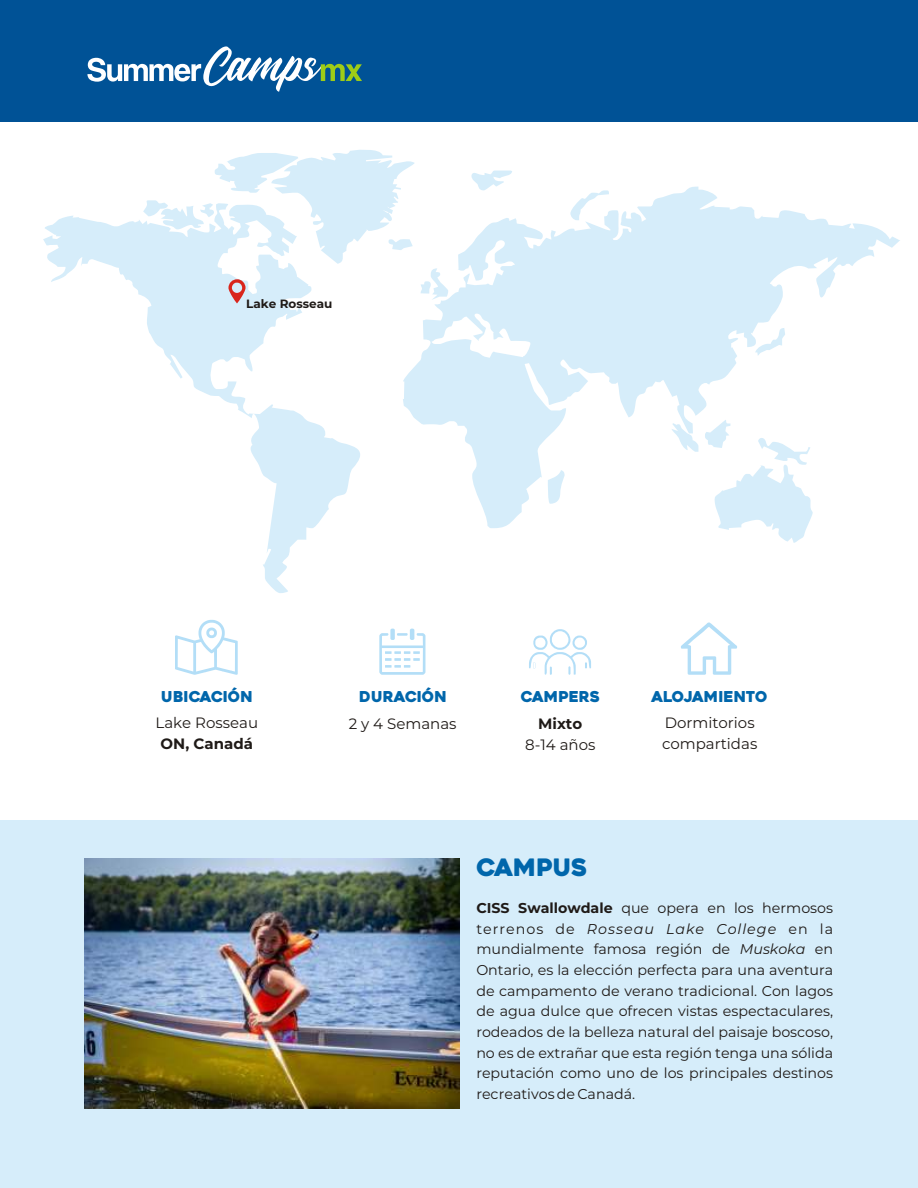
<style>
.page{position:relative;width:918px;height:1188px;background:#fff}
.page>*{position:absolute;margin:0;border:0;box-sizing:border-box;transform-origin:0 0}
.t1{font:24px "Heavitas";color:#0066ab}
.t2{font:15px/20.7px "Montserrat";color:#1f1a17}
.t3{font:15px "Heavitas";color:#0066ab}
.t4{font:700 15px "Montserrat";color:#1f1a17}
.t5{font:15px "Heavitas";letter-spacing:-.02em;color:#0066ab}
.t6{font:14.25px/20.7px "Montserrat";color:#1f1a17;text-align:justify}
.t7{font:700 12px "Montserrat";color:#1f1a17}
.s1{font-weight:700}
.s2{font-style:italic}
</style>
<div class="page">
<div style="left:0;top:0;width:918px;height:122px;background:#005296"></div>
<svg style="left:87px;top:46px;width:275px;height:46px"></svg>
<svg style="left:471px;top:171px;width:41px;height:16px"></svg>
<svg style="left:146px;top:150px;width:269px;height:100px"></svg>
<svg style="left:43px;top:202px;width:317px;height:391px"></svg>
<svg style="left:403px;top:187px;width:497px;height:341px"></svg>
<svg style="left:672px;top:423px;width:26px;height:29px"></svg>
<svg style="left:548px;top:470px;width:17px;height:34px"></svg>
<svg style="left:705px;top:420px;width:108px;height:123px"></svg>
<svg style="left:228px;top:279px;width:18px;height:24px"></svg>
<div style="left:0;top:820px;width:918px;height:368px;background:#d6edfa"></div>
<svg style="left:529px;top:629px;width:62px;height:46px"></svg>
<svg style="left:175px;top:620px;width:63px;height:55px"></svg>
<svg style="left:379px;top:629px;width:46px;height:46px"></svg>
<svg style="left:681px;top:623px;width:56px;height:52px"></svg>
<img style="left:84px;top:858px;width:375px;height:250px">
<p class="t7" style="left:246px;top:296px;width:88px">Lake Rosseau</p>
<p class="t3" style="left:161px;top:691px;width:93px">UBICACIÓN</p>
<p class="t2" style="left:156px;top:713px;width:104px">Lake Rosseau</p>
<p class="t4" style="left:161px;top:734px;width:94px">ON, Canadá</p>
<p class="t3" style="left:359px;top:691px;width:89px">DURACIÓN</p>
<p class="t3" style="left:521px;top:691px;width:81px">CAMPERS</p>
<p class="t5" style="left:652px;top:691px;width:117px">ALOJAMIENTO</p>
<p class="t2" style="left:349px;top:713px;width:109px">2 y 4 Semanas</p>
<p class="t4" style="left:538px;top:714px;width:46px">Mixto</p>
<p class="t2" style="left:525px;top:734px;width:72px">8-14 años</p>
<h1 class="t1" style="left:476px;top:858px;width:112px">CAMPUS</h1>
<p class="t2" style="left:662px;top:713px;width:97px">Dormitorios compartidas</p>
<p class="t6" style="left:476px;top:898px;width:358px"><span class="s1">CISS Swallowdale</span> que opera en los hermosos terrenos de <span class="s2">Rosseau Lake College</span> en la mundialmente famosa región de <span class="s2">Muskoka</span> en Ontario, es la elección perfecta para una aventura de campamento de verano tradicional. Con lagos de agua dulce que ofrecen vistas espectaculares, rodeados de la belleza natural del paisaje boscoso, no es de extrañar que esta región tenga una sólida reputación como uno de los principales destinos recreativos de Canadá.</p>
</div>
